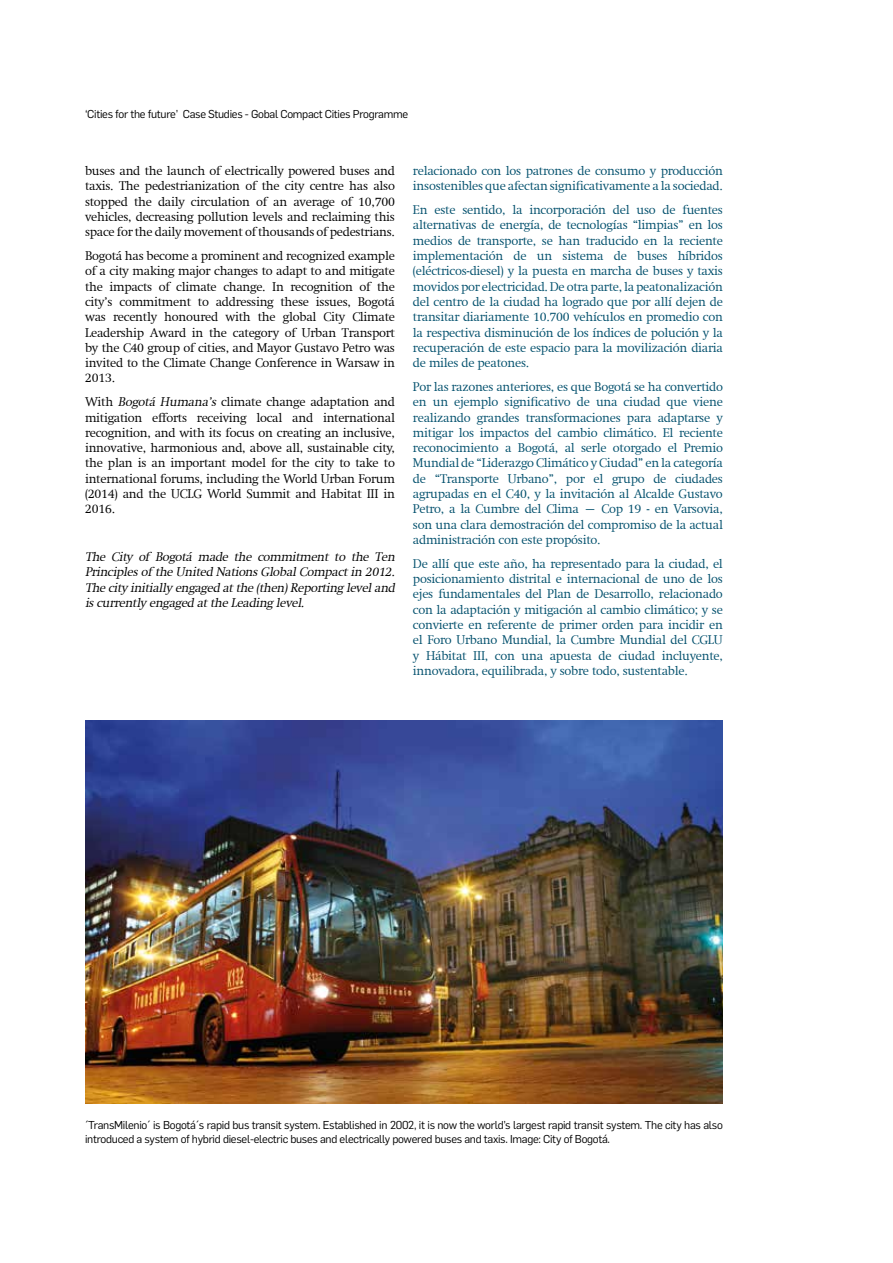
<style>
.page{position:relative;width:893px;height:1263px;background:#fff}
.page>*{position:absolute;margin:0;border:0;box-sizing:border-box;transform-origin:0 0}
.t1{font:300 12.75px/15.3px "Swift Com";letter-spacing:-.02em;color:#004f6c;text-align:justify}
.t2{font:300 12.75px/15.3px "Swift Com";letter-spacing:-.02em;color:#000;text-align:justify}
.t3{font:italic 300 12.75px/15.3px "Swift Com";color:#000;text-align:justify}
.t4{font:11.25px/13.5px "Flama";letter-spacing:-.025em;color:#000}
.s1{font-style:italic}
</style>
<div class="page">
<img style="left:86px;top:721px;width:637px;height:382px">
<p class="t4" style="left:85px;top:107px;width:325px">‘Cities for the future’ Case Studies - Gobal Compact Cities Programme</p>
<p class="t2" style="left:85px;top:163px;width:311px">buses and the launch of electrically powered buses and taxis. The pedestrianization of the city centre has also stopped the daily circulation of an average of 10,700 vehicles, decreasing pollution levels and reclaiming this space for the daily movement of thousands of pedestrians.</p>
<p class="t2" style="left:85px;top:248px;width:311px">Bogotá has become a prominent and recognized example of a city making major changes to adapt to and mitigate the impacts of climate change. In recognition of the city’s commitment to addressing these issues, Bogotá was recently honoured with the global City Climate Leadership Award in the category of Urban Transport by the C40 group of cities, and Mayor Gustavo Petro was invited to the Climate Change Conference in Warsaw in 2013.</p>
<p class="t2" style="left:85px;top:394px;width:311px">With <span class="s1">Bogotá Humana’s</span> climate change adaptation and mitigation efforts receiving local and international recognition, and with its focus on creating an inclusive, innovative, harmonious and, above all, sustainable city, the plan is an important model for the city to take to international forums, including the World Urban Forum (2014) and the UCLG World Summit and Habitat III in 2016.</p>
<p class="t3" style="left:85px;top:549px;width:314px">The City of Bogotá made the commitment to the Ten Principlesof the United NationsGlobalCompactin 2012.<br>The city initially engaged atthe (then)Reporting leveland iscurrently engaged atthe Leading level.</p>
<p class="t1" style="left:413px;top:163px;width:311px">relacionado con los patrones de consumo y producción insostenibles que afectan significativamente a la sociedad.</p>
<p class="t1" style="left:413px;top:202px;width:311px">En este sentido, la incorporación del uso de fuentes alternativas de energía, de tecnologías “limpias” en los medios de transporte, se han traducido en la reciente implementación de un sistema de buses híbridos (eléctricos-diesel) y la puesta en marcha de buses y taxis movidos por electricidad. De otra parte, la peatonalización del centro de la ciudad ha logrado que por allí dejen de transitar diariamente 10.700 vehículos en promedio con la respectiva disminución de los índices de polución y la recuperación de este espacio para la movilización diaria de miles de peatones.</p>
<p class="t1" style="left:413px;top:379px;width:311px">Por las razones anteriores, es que Bogotá se ha convertido en un ejemplo significativo de una ciudad que viene realizando grandes transformaciones para adaptarse y mitigar los impactos del cambio climático. El reciente reconocimiento a Bogotá, al serle otorgado el Premio Mundial de “Liderazgo Climático y Ciudad” en la categoría de “Transporte Urbano”, por el grupo de ciudades agrupadas en el C40, y la invitación al Alcalde Gustavo Petro, a la Cumbre del Clima – Cop 19 - en Varsovia, son una clara demostración del compromiso de la actual administración con este propósito.</p>
<p class="t1" style="left:413px;top:556px;width:311px">De allí que este año, ha representado para la ciudad, el posicionamiento distrital e internacional de uno de los ejes fundamentales del Plan de Desarrollo, relacionado con la adaptación y mitigación al cambio climático; y se convierte en referente de primer orden para incidir en el Foro Urbano Mundial, la Cumbre Mundial del CGLU y Hábitat III, con una apuesta de ciudad incluyente, innovadora, equilibrada, y sobre todo, sustentable.</p>
<p class="t4" style="left:85px;top:1118px;width:639px">´TransMilenio´ is Bogotá´s rapid bus transit system. Established in 2002, it is now the world’s largest rapid transit system. The city has also introduced a system of hybrid diesel-electric buses and electrically powered buses and taxis. Image: City of Bogotá.</p>
</div>
